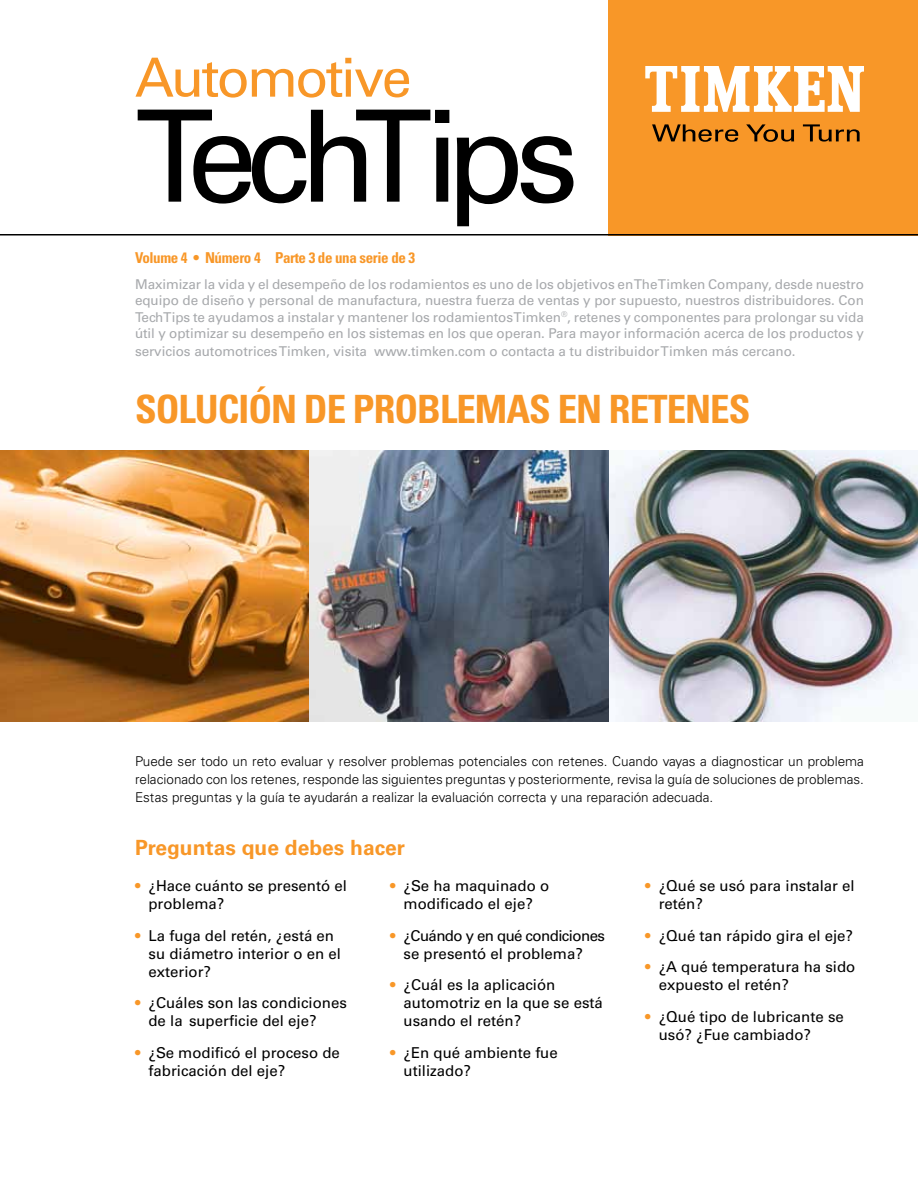
<style>
.page{position:relative;width:918px;height:1188px;background:#fff}
.page>*{position:absolute;margin:0;border:0;box-sizing:border-box;transform-origin:0 0}
.t1{font:127.5px "Univers LT Std";letter-spacing:-.09em;color:#000}
.t2{font:54px "Univers LT Std";letter-spacing:-.05em;color:#f89728}
.t3{font:700 condensed 39px "Univers LT Std";letter-spacing:-.025em;color:#f89728}
.t4{font:700 21px "Univers LT Std";color:#f89728}
.t5{font:15px/18px "Univers LT Std";color:#000}
.t6{font:15px/18px "Univers LT Std";letter-spacing:-.04em;color:#000;text-align:center}
.t7{font:700 condensed 15px "Univers LT Std";letter-spacing:-.025em;color:#f89728}
.t8{font:13.5px/16.5px "Univers LT Std";letter-spacing:-.005em;color:#a7a9ac;text-align:justify}
.t9{font:300 13.5px/18px "Univers LT Std";color:#000;text-align:justify}
.s1{color:#f89728}
</style>
<div class="page">
<img style="left:0;top:450px;width:918px;height:272px">
<div style="left:609px;top:0;width:309px;height:236px;background:#f89728"></div>
<svg style="left:652px;top:124px;width:86px;height:18px"></svg>
<svg style="left:746px;top:124px;width:48px;height:18px"></svg>
<svg style="left:803px;top:124px;width:57px;height:18px"></svg>
<svg style="left:645px;top:66px;width:219px;height:46px"></svg>
<hr style="left:0;top:234px;width:918px;height:2px;background:#000">
<h2 class="t2" style="left:135px;top:46px;width:278px">Automotive</h2>
<h1 class="t1" style="left:135px;top:81px;width:446px">TechTips</h1>
<p class="t7" style="left:135px;top:248px;width:282px">Volume 4 • Número 4 Parte 3 de una serie de 3</p>
<p class="t8" style="left:135px;top:276px;width:731px">Maximizar la vida y el desempeño de los rodamientos es uno de los objetivos en The Timken Company, desde nuestro equipo de diseño y personal de manufactura, nuestra fuerza de ventas y por supuesto, nuestros distribuidores. Con TechTips te ayudamos a instalar y mantener los rodamientos Timken<sup>®</sup>, retenes y componentes para prolongar su vida útil y optimizar su desempeño en los sistemas en los que operan. Para mayor información acerca de los productos y</p>
<p class="t8" style="left:135px;top:343px;width:662px">servicios automotrices Timken, visita www.timken.com o contacta a tu distribuidor Timken más cercano.</p>
<h3 class="t3" style="left:135px;top:385px;width:613px">Solución de problemas en retenes</h3>
<p class="t9" style="left:135px;top:752px;width:731px">Puede ser todo un reto evaluar y resolver problemas potenciales con retenes. Cuando vayas a diagnosticar un problema relacionado con los retenes, responde las siguientes preguntas y posteriormente, revisa la guía de soluciones de problemas.<br>Estas preguntas y la guía te ayudarán a realizar la evaluación correcta y una reparación adecuada.</p>
<h3 class="t4" style="left:135px;top:836px;width:272px">Preguntas que debes hacer</h3>
<p class="t5" style="left:148px;top:877px;width:200px;text-indent:-14px"><span class="s1">•</span> ¿Hace cuánto se presentó el problema?</p>
<p class="t5" style="left:148px;top:927px;width:194px;text-indent:-14px"><span class="s1">•</span> La fuga del retén, ¿está en su diámetro interior o en el exterior?</p>
<p class="t5" style="left:148px;top:994px;width:200px;text-indent:-14px"><span class="s1">•</span> ¿Cuáles son las condiciones de la superficie del eje?</p>
<p class="t5" style="left:148px;top:1044px;width:193px;text-indent:-14px"><span class="s1">•</span> ¿Se modificó el proceso de fabricación del eje?</p>
<p class="t5" style="left:390px;top:877px;width:161px;text-align:center"><span class="s1">•</span> ¿Se ha maquinado o modificado el eje?</p>
<p class="t6" style="left:390px;top:927px;width:216px"><span class="s1">•</span> ¿Cuándo y en qué condiciones se presentó el problema?</p>
<p class="t5" style="left:404px;top:976px;width:201px;text-indent:-14px"><span class="s1">•</span> ¿Cuál es la aplicación automotriz en la que se está usando el retén?</p>
<p class="t5" style="left:404px;top:1044px;width:156px;text-indent:-14px"><span class="s1">•</span> ¿En qué ambiente fue utilizado?</p>
<p class="t5" style="left:659px;top:877px;width:197px;text-indent:-14px"><span class="s1">•</span> ¿Qué se usó para instalar el retén?</p>
<p class="t5" style="left:645px;top:927px;width:209px"><span class="s1">•</span> ¿Qué tan rápido gira el eje?</p>
<p class="t5" style="left:659px;top:958px;width:198px;text-indent:-14px"><span class="s1">•</span> ¿A qué temperatura ha sido expuesto el retén?</p>
<p class="t5" style="left:659px;top:1008px;width:187px;text-indent:-14px"><span class="s1">•</span> ¿Qué tipo de lubricante se usó? ¿Fue cambiado?</p>
</div>
